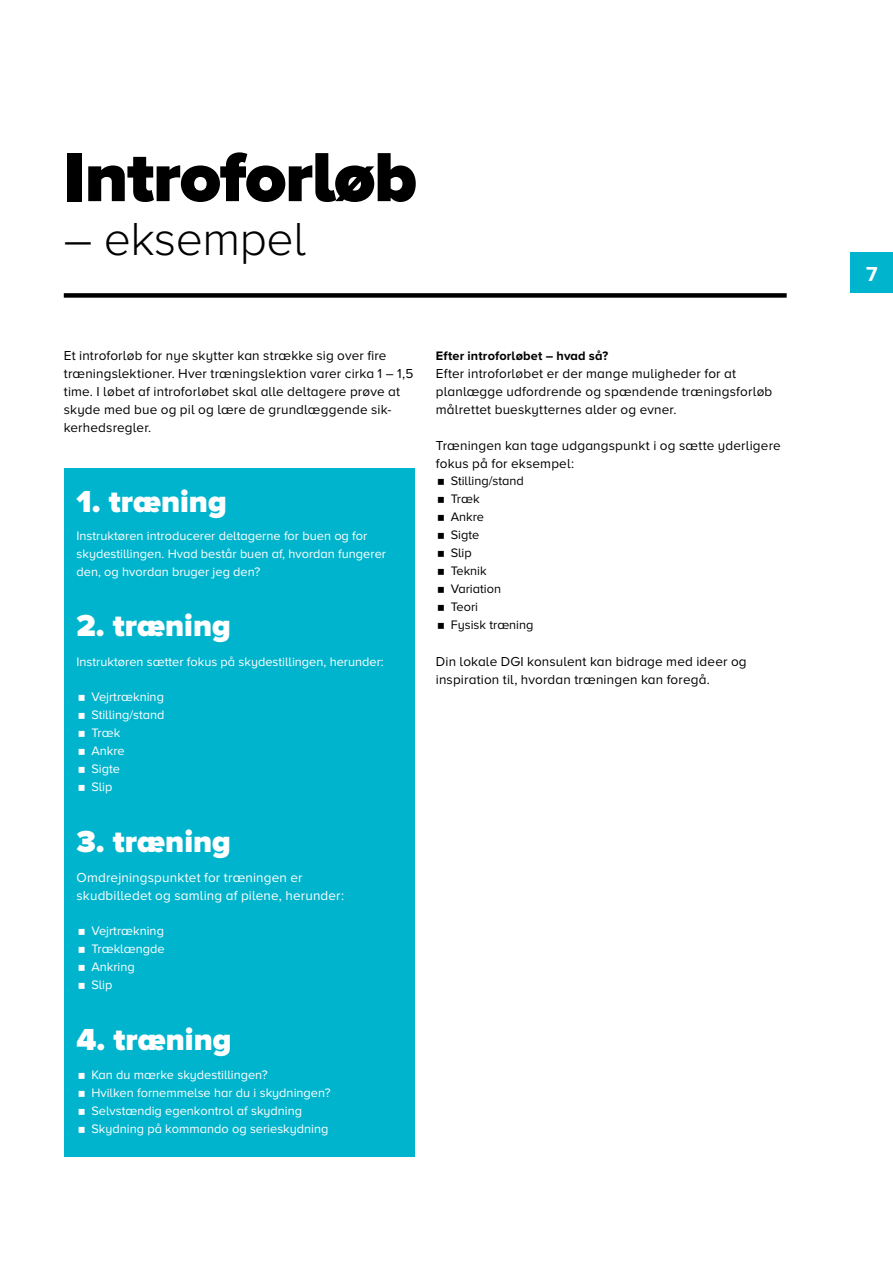
<style>
.page{position:relative;width:893px;height:1263px;background:#fff}
.page>*{position:absolute;margin:0;border:0;box-sizing:border-box;transform-origin:0 0}
.t1{font:900 72px "Proxima Nova A";letter-spacing:-.02em;color:#000}
.t2{font:300 48px "Proxima Nova A";letter-spacing:-.01em;color:#000}
.t3{font:900 31.5px "Proxima Nova A";color:#fff}
.t4{font:700 21px "Proxima Nova A";color:#fff}
.t5{font:13.5px/18px "Proxima Nova A";letter-spacing:.01em;color:#000}
.t6{font:13.5px/18px "Proxima Nova A";letter-spacing:.01em;color:#fff}
.t7{font:12.75px/18px "Proxima Nova A";color:#fff}
.t8{font:12.75px/18px "Proxima Nova A";color:#000}
.t9{font:700 12.75px "Proxima Nova A";letter-spacing:.01em;color:#000}
</style>
<div class="page">
<div style="left:850px;top:252px;width:43px;height:40px;background:#00b4cd"></div>
<div style="left:64px;top:468px;width:351px;height:689px;background:#00b4cd"></div>
<div style="left:64px;top:293px;width:723px;height:5px;background:#000"></div>
<h1 class="t1" style="left:64px;top:135px;width:355px">Introforløb</h1>
<h2 class="t2" style="left:64px;top:213px;width:243px">– eksempel</h2>
<p class="t5" style="left:64px;top:346px;width:351px">Et introforløb for nye skytter kan strække sig over fire træningslektioner. Hver træningslektion varer cirka 1 – 1,5 time. I løbet af introforløbet skal alle deltagere prøve at skyde med bue og pil og lære de grundlæggende sik&shy;kerhedsregler.</p>
<p class="t9" style="left:436px;top:348px;width:174px">Efter introforløbet – hvad så?</p>
<p class="t5" style="left:436px;top:364px;width:338px">Efter introforløbet er der mange muligheder for at planlægge udfordrende og spændende træningsforløb målrettet bueskytternes alder og evner.</p>
<p class="t5" style="left:436px;top:436px;width:346px">Træningen kan tage udgangspunkt i og sætte yderligere fokus på for eksempel:</p>
<p class="t8" style="left:451px;top:472px;width:84px">Stilling/stand<br>Træk<br>Ankre<br>Sigte<br>Slip<br>Teknik<br>Variation<br>Teori<br>Fysisk træning</p>
<p class="t5" style="left:436px;top:652px;width:312px">Din lokale DGI konsulent kan bidrage med ideer og inspiration til, hvordan træningen kan foregå.</p>
<h3 class="t3" style="left:77px;top:483px;width:152px">1. træning</h3>
<p class="t7" style="left:77px;top:527px;width:311px">Instruktøren introducerer deltagerne for buen og for skydestillingen. Hvad består buen af, hvordan fungerer den, og hvordan bruger jeg den?</p>
<h3 class="t3" style="left:77px;top:607px;width:156px">2. træning</h3>
<p class="t7" style="left:77px;top:653px;width:309px">Instruktøren sætter fokus på skydestillingen, herunder:</p>
<p class="t7" style="left:91px;top:688px;width:75px">Vejrtrækning<br>Stilling/stand<br>Træk<br>Ankre<br>Sigte<br>Slip</p>
<h3 class="t3" style="left:77px;top:823px;width:156px">3. træning</h3>
<p class="t6" style="left:77px;top:868px;width:269px">Omdrejningspunktet for træningen er skudbilledet og samling af pilene, herunder:</p>
<p class="t7" style="left:91px;top:922px;width:75px">Vejrtrækning<br>Træklængde<br>Ankring<br>Slip</p>
<h3 class="t3" style="left:77px;top:1021px;width:157px">4. træning</h3>
<p class="t7" style="left:91px;top:1066px;width:241px">Kan du mærke skydestillingen?<br>Hvilken fornemmelse har du i skydningen?<br>Selvstændig egenkontrol af skydning Skydning på kommando og serieskydning</p>
<h3 class="t4" style="left:866px;top:262px;width:13px">7</h3>
</div>
